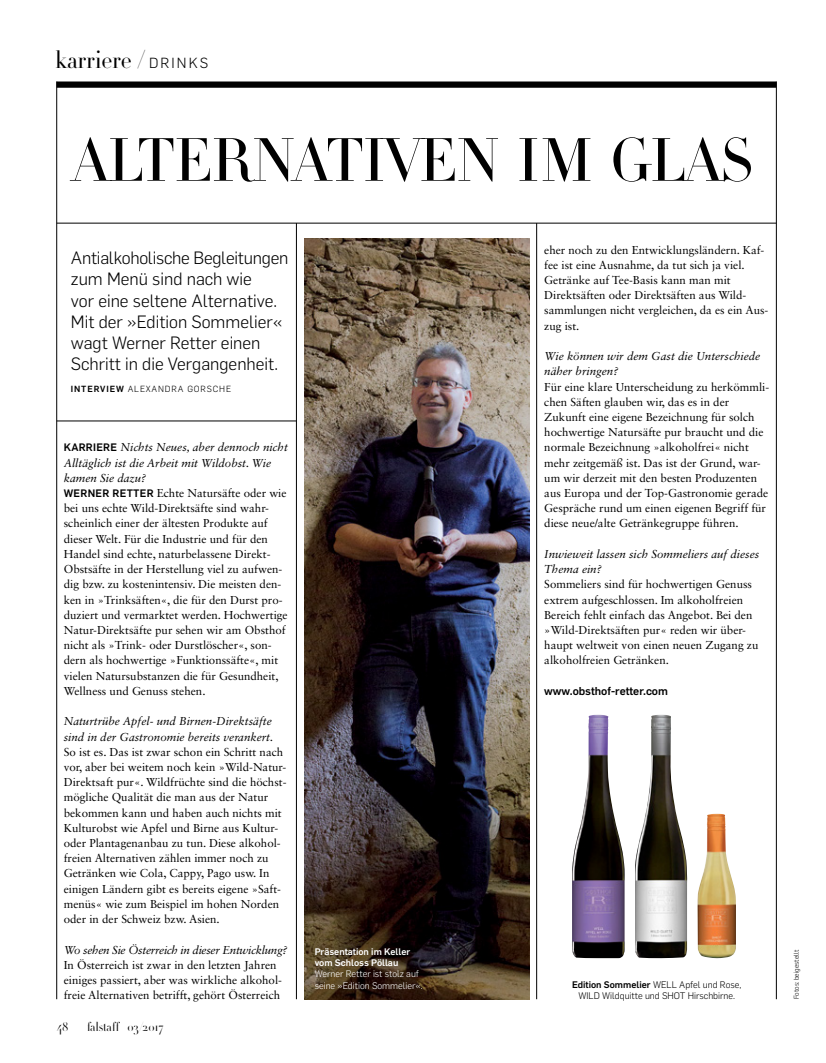
<style>
.page{position:relative;width:826px;height:1063px;background:#fff}
.page>*{position:absolute;margin:0;border:0;box-sizing:border-box;transform-origin:0 0}
.t1{font:300 60px "HTF Didot L24";letter-spacing:-.035em;color:#000}
.t2{font:300 24px "HTF Didot L24";color:#000}
.t3{font:300 17.5px/21.2px "Flama";color:#000}
.t4{font:300 12.5px "HTF Didot L96";letter-spacing:.01em;color:#000}
.t5{font:11.5px/15.2px "Sabon LT Std";color:#000}
.t6{font:italic 11.5px/15.2px "Sabon LT Std";color:#000}
.t7{font:italic 11.5px "Sabon LT Std";letter-spacing:-.025em;color:#000}
.t8{font:500 11.25px "Flama";color:#000}
.t9{font:300 9.38px/11.2px "Flama";color:#000;text-align:center}
.t10{font:300 9.38px/11.2px "Flama";color:#fff}
.t11{font:500 9.38px/11.2px "Flama";color:#fff}
.t12{font:300 8.75px "Flama";letter-spacing:.1em;color:#000}
.t13{font:300 6.88px "Flama";color:#000}
.s1{font-family:"Flama";font-size:14.38px}
.s2{font-weight:500}
.s3{font-family:"Flama";font-weight:500;font-size:10.62px}
.s4{font-style:italic}
</style>
<div class="page">
<img style="left:304px;top:238px;width:225px;height:761px">
<img style="left:697px;top:814px;width:39px;height:144px">
<img style="left:572px;top:715px;width:52px;height:243px">
<img style="left:635px;top:715px;width:52px;height:243px">
<hr style="left:56px;top:81px;width:1px;height:918px;background:#000">
<hr style="left:776px;top:81px;width:1px;height:918px;background:#000">
<div style="left:57px;top:81px;width:719px;height:7px;background:#000"></div>
<hr style="left:57px;top:421px;width:239px;height:1px;background:#000">
<hr style="left:57px;top:223px;width:719px;height:1px;background:#000">
<hr style="left:536px;top:223px;width:1px;height:776px;background:#000">
<hr style="left:296px;top:223px;width:1px;height:776px;background:#000">
<h2 class="t2" style="left:56px;top:42px;width:154px">karriere / <span class="s1">DRINKS</span></h2>
<h1 class="t1" style="left:71px;top:117px;width:683px">ALTERNATIVEN IM GLAS</h1>
<h3 class="t3" style="left:71px;top:246px;width:219px">Antialkoholische Begleitungen zum Menü sind nach wie<br>vor eine seltene Alternative.<br>Mit der »Edition Sommelier« wagt Werner Retter einen<br>Schritt in die Vergangenheit.</h3>
<p class="t12" style="left:71px;top:383px;width:162px"><span class="s2">INTERVIEW</span> ALEXANDRA GORSCHE</p>
<p class="t5" style="left:64px;top:440px;width:225px"><span class="s3">KARRIERE</span> <span class="s4">Nichts Neues, aber dennoch nicht Alltäglich ist die Arbeit mit Wildobst. Wie kamen Sie dazu?<br></span><span class="s3">WERNER RETTER</span> Echte Natursäfte oder wie bei uns echte Wild-Direktsäfte sind wahr&shy;scheinlich einer der ältesten Produkte auf dieser Welt. Für die Industrie und für den Handel sind echte, naturbelassene Direkt-Obstsäfte in der Herstellung viel zu aufwen&shy;dig bzw. zu kostenintensiv. Die meisten den&shy;ken in »Trinksäften«, die für den Durst pro&shy;duziert und vermarktet werden. Hochwertige Natur-Direktsäfte pur sehen wir am Obsthof nicht als »Trink- oder Durstlöscher«, son&shy;dern als hochwertige »Funktionssäfte«, mit vielen Natursubstanzen die für Gesundheit, Wellness und Genuss stehen.</p>
<p class="t6" style="left:64px;top:714px;width:211px">Naturtrübe Apfel- und Birnen-Direktsäfte sind in der Gastronomie bereits verankert.</p>
<p class="t5" style="left:64px;top:744px;width:224px">So ist es. Das ist zwar schon ein Schritt nach vor, aber bei weitem noch kein »Wild-Natur-Direktsaft pur«. Wildfrüchte sind die höchst&shy;mögliche Qualität die man aus der Natur bekommen kann und haben auch nichts mit Kulturobst wie Apfel und Birne aus Kultur&shy;oder Plantagenanbau zu tun. Diese alkohol&shy;freien Alternativen zählen immer noch zu Getränken wie Cola, Cappy, Pago usw. In einigen Ländern gibt es bereits eigene »Saft&shy;menüs« wie zum Beispiel im hohen Norden oder in der Schweiz bzw. Asien.</p>
<p class="t7" style="left:64px;top:943px;width:225px">Wo sehen Sie Österreich in dieser Entwicklung?</p>
<p class="t5" style="left:64px;top:957px;width:220px">In Österreich ist zwar in den letzten Jahren einiges passiert, aber was wirkliche alkohol&shy;freie Alternativen betrifft, gehört Österreich</p>
<p class="t4" style="left:57px;top:1018px;width:13px">48</p>
<p class="t4" style="left:87px;top:1018px;width:78px">falstaff 03/2017</p>
<p class="t11" style="left:315px;top:945px;width:97px">Präsentation im Keller vom Schloss Pöllau</p>
<p class="t10" style="left:315px;top:968px;width:110px">Werner Retter ist stolz auf seine »Edition Sommelier«.</p>
<p class="t5" style="left:544px;top:242px;width:226px">eher noch zu den Entwicklungsländern. Kaf&shy;fee ist eine Ausnahme, da tut sich ja viel.<br>Getränke auf Tee-Basis kann man mit Direktsäften oder Direktsäften aus Wild&shy;sammlungen nicht vergleichen, da es ein Aus&shy;zug ist.</p>
<p class="t6" style="left:544px;top:348px;width:217px">Wie können wir dem Gast die Unterschiede näher bringen?</p>
<p class="t5" style="left:544px;top:379px;width:226px">Für eine klare Unterscheidung zu herkömmli&shy;chen Säften glauben wir, das es in der Zukunft eine eigene Bezeichnung für solch hochwertige Natursäfte pur braucht und die normale Bezeichnung »alkoholfrei« nicht mehr zeitgemäß ist. Das ist der Grund, war&shy;um wir derzeit mit den besten Produzenten aus Europa und der Top-Gastronomie gerade Gespräche rund um einen eigenen Begriff für diese neue/alte Getränkegruppe führen.</p>
<p class="t6" style="left:544px;top:546px;width:216px">Inwieweit lassen sich Sommeliers auf dieses<br>Thema ein?</p>
<p class="t5" style="left:544px;top:577px;width:216px">Sommeliers sind für hochwertigen Genuss extrem aufgeschlossen. Im alkoholfreien Bereich fehlt einfach das Angebot. Bei den »Wild-Direktsäften pur« reden wir über&shy;haupt weltweit von einen neuen Zugang zu alkoholfreien Getränken.</p>
<p class="t8" style="left:544px;top:683px;width:125px">www.obsthof-retter.com</p>
<p class="t9" style="left:572px;top:979px;width:171px"><span class="s2">Edition Sommelier</span> WELL Apfel und Rose,<br>WILD Wildquitte und SHOT Hirschbirne.</p>
<p class="t13" style="left:792px;top:999px;width:51px;rotate:-90deg">Fotos: beigestellt</p>
</div>
